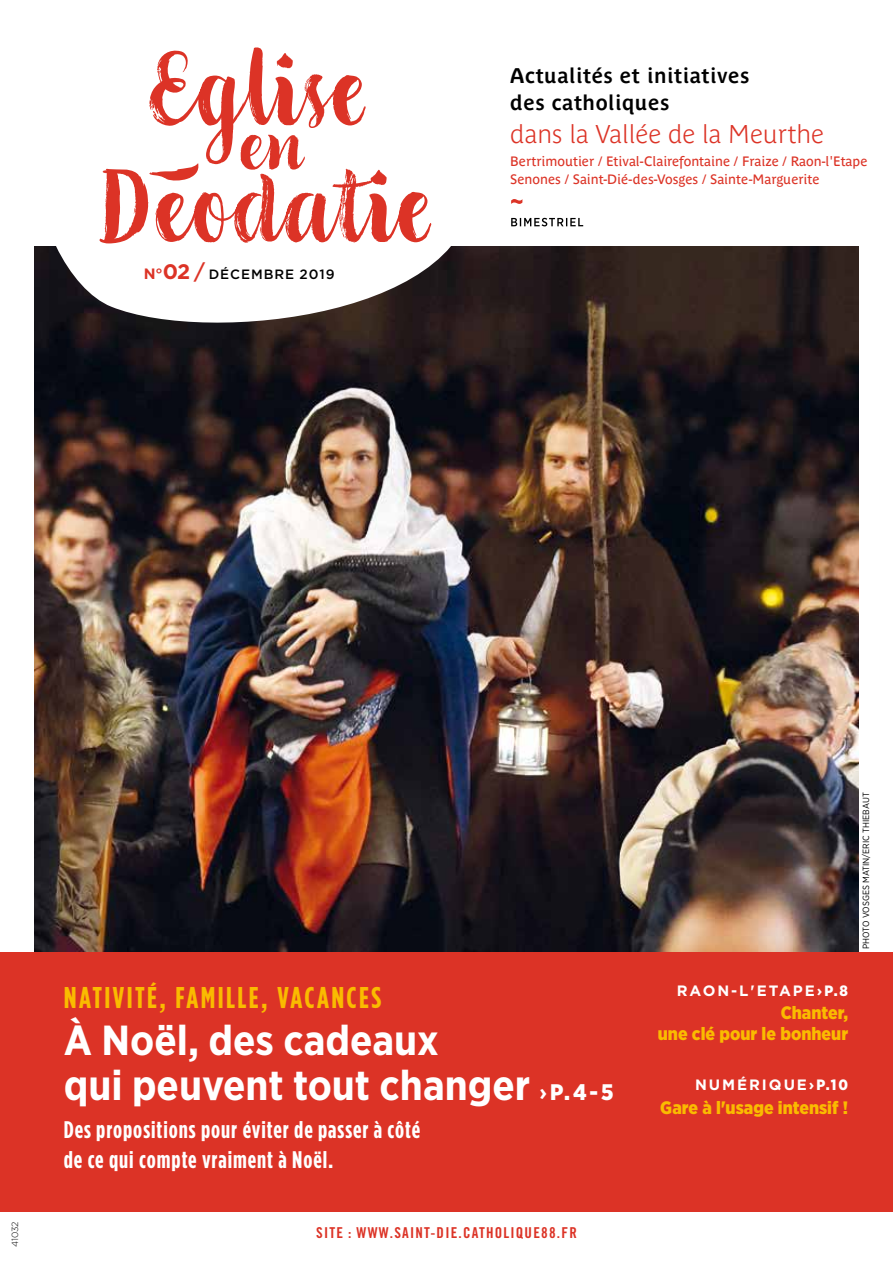
<style>
.page{position:relative;width:893px;height:1263px;background:#fff}
.page>*{position:absolute;margin:0;border:0;box-sizing:border-box;transform-origin:0 0}
.t1{font:700 42px/45px "Gotham Narrow";color:#fff}
.t2{font:700 30px "Gotham Condensed";letter-spacing:.08em;color:#fabb00}
.t3{font:700 25.5px "Parisine Plus Std Clair";color:#dc3326}
.t4{font:700 24px/30px "Gotham Condensed";letter-spacing:.04em;color:#fff}
.t5{font:700 21px/27px "Parisine Plus Std Gris";letter-spacing:.025em;color:#000}
.t6{font:900 18px/21px "Gotham Narrow";color:#fabb00;text-align:right}
.t7{font:15px "Trade Gothic Bold Cond Twenty";letter-spacing:.08em;color:#dc3326}
.t8{font:700 15px "Gotham";letter-spacing:.13em;color:#fff}
.t9{font:13.5px/18px "Parisine Plus Std";color:#dc3326}
.t10{font:500 13.5px "Gotham";letter-spacing:.07em;color:#000}
.t11{font:9px "Gotham Narrow";color:#000}
.t12{font:300 9px "Gotham";letter-spacing:-.005em;color:#000}
.s1{font-weight:700;font-size:15px;color:#dc3326}
.s2{font-weight:700;font-size:21px;color:#dc3326}
.s3{font-size:21px;color:#dc3326}
.s4{font-size:22.5px}
.s5{font-weight:900;font-size:22.5px}
.s6{font-family:"Gotham Narrow";font-weight:900}
</style>
<div class="page">
<img style="left:34px;top:247px;width:825px;height:705px">
<div style="left:0;top:952px;width:893px;height:260px;background:#dc3326"></div>
<svg style="left:511px;top:218px;width:72px;height:8px"></svg>
<svg style="left:511px;top:199px;width:11px;height:5px"></svg>
<svg style="left:34px;top:223px;width:447px;height:123px"></svg>
<svg style="left:99px;top:47px;width:332px;height:196px"></svg>
<p class="t10" style="left:144px;top:265px;width:192px"><span class="s1">N°</span><span class="s2">02</span> <span class="s3">/</span> DÉCEMBRE 2019</p>
<h3 class="t5" style="left:510px;top:62px;width:241px">Actualités et initiatives des catholiques</h3>
<h3 class="t3" style="left:510px;top:120px;width:315px">dans la Vallée de la Meurthe</h3>
<p class="t9" style="left:510px;top:152px;width:359px">Bertrimoutier / Etival-Clairefontaine / Fraize / Raon-l'Etape<br>Senones / Saint-Dié-des-Vosges / Sainte-Marguerite</p>
<p class="t11" style="left:860px;top:949px;width:158px;rotate:-90deg">PHOTO VOSGES MATIN/ERIC THIEBAUT</p>
<h2 class="t2" style="left:64px;top:979px;width:319px">NATIVITÉ, FAMILLE, VACANCES</h2>
<h1 class="t1" style="left:64px;top:1017px;width:551px">À Noël, des cadeaux<br>qui peuvent tout changer <span class="s4">›</span><span class="s5">P.4-5</span></h1>
<h3 class="t4" style="left:64px;top:1115px;width:358px">Des propositions pour éviter de passer à côté de ce qui compte vraiment à Noël.</h3>
<p class="t12" style="left:9px;top:1247px;width:27px;rotate:-90deg">41032</p>
<p class="t7" style="left:316px;top:1224px;width:262px">SITE : WWW.SAINT-DIE.CATHOLIQUE88.FR</p>
<p class="t8" style="left:677px;top:980px;width:173px">RAON-L'ETAPE›<span class="s6">P.8</span></p>
<h3 class="t6" style="left:658px;top:1002px;width:192px">Chanter,<br>une clé pour le bonheur</h3>
<p class="t8" style="left:695px;top:1075px;width:155px">NUMÉRIQUE›<span class="s6">P.10</span></p>
<h3 class="t6" style="left:660px;top:1096px;width:189px">Gare à l'usage intensif !</h3>
</div>
